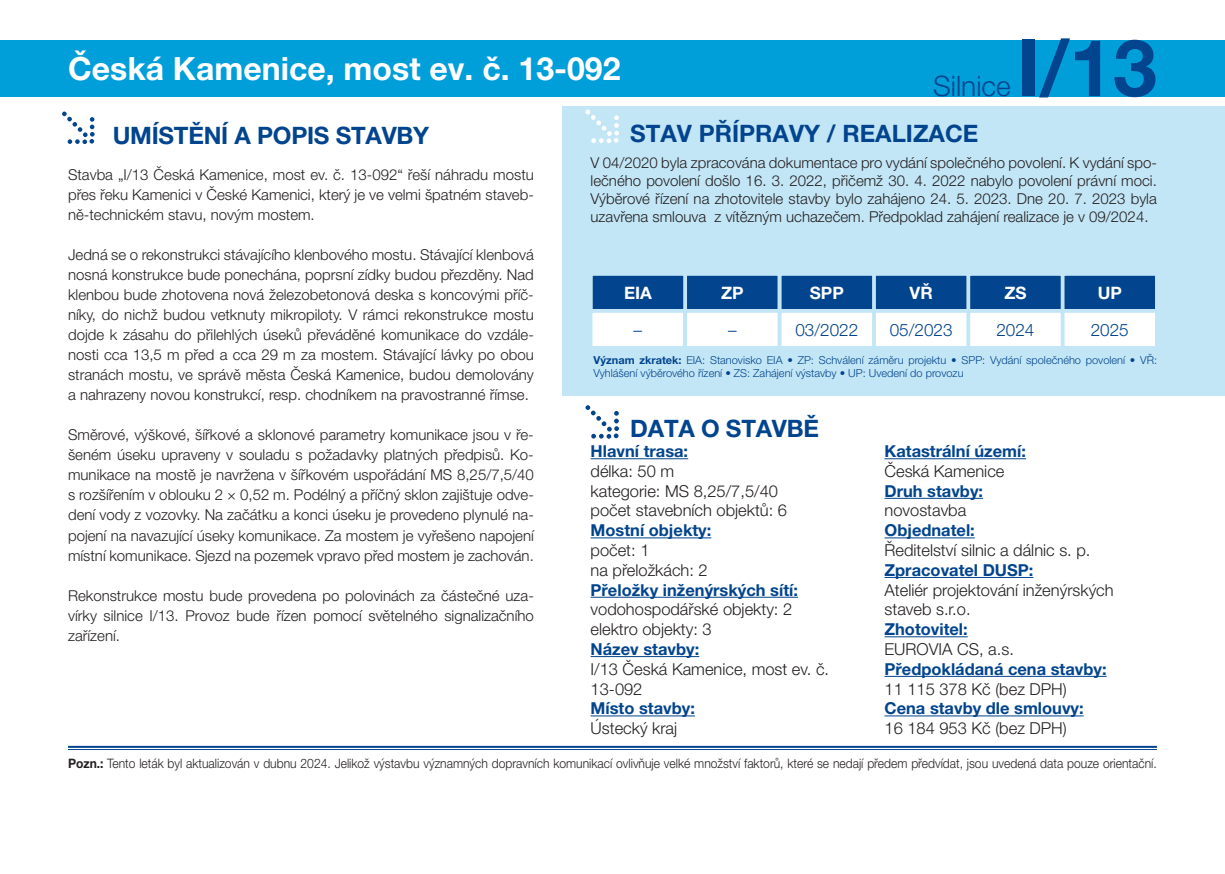
<style>
.page{position:relative;width:1225px;height:874px;background:#fff}
.page>*{position:absolute;margin:0;border:0;box-sizing:border-box;transform-origin:0 0}
.t1{font:700 78.8px "Helvetica Neue LT Pro";color:#02448d}
.t2{font:700 32px "Helvetica Neue LT Pro";color:#fff}
.t3{font:300 28.2px "Helvetica Neue LT Pro";color:#02448d}
.t4{font:700 24px "Helvetica Neue LT Pro";letter-spacing:-.01em;color:#02448d}
.t5{font:300 17.2px "Helvetica Neue LT Pro";color:#02448d}
.t6{font:700 17.2px "Helvetica Neue LT Pro";color:#fff}
.t7{font:300 16.4px/19.8px "Helvetica Neue LT Pro";color:#231f20}
.t8{font:700 16.4px "Helvetica Neue LT Pro";color:#02448d}
.t9{font:300 15px/20px "Helvetica Neue LT Pro";color:#231f20;text-align:justify}
.t10{font:300 13px "Helvetica Neue LT Pro";color:#231f20;scale:.93 1}
.t11{font:300 11px/13.2px "Helvetica Neue LT Pro";color:#02448d}
.s1{font-weight:700}
</style>
<div class="page">
<div style="left:562px;top:106px;width:663px;height:289px;background:#c3e6f6"></div>
<svg style="left:585px;top:110px;width:34px;height:33px"></svg>
<hr style="left:68px;top:745px;width:1089px;height:2px;background:#02448d">
<hr style="left:68px;top:748px;width:1089px;height:1px;background:#02448d">
<hr style="left:590px;top:458px;width:98px;height:1px;background:#02448d">
<hr style="left:590px;top:537px;width:121px;height:1px;background:#02448d">
<hr style="left:590px;top:596px;width:208px;height:1px;background:#02448d">
<hr style="left:590px;top:655px;width:109px;height:1px;background:#02448d">
<hr style="left:590px;top:715px;width:105px;height:1px;background:#02448d">
<hr style="left:884px;top:458px;width:142px;height:1px;background:#02448d">
<hr style="left:884px;top:497px;width:99px;height:1px;background:#02448d">
<hr style="left:884px;top:537px;width:90px;height:1px;background:#02448d">
<hr style="left:884px;top:576px;width:149px;height:1px;background:#02448d">
<hr style="left:884px;top:636px;width:83px;height:1px;background:#02448d">
<hr style="left:884px;top:675px;width:222px;height:1px;background:#02448d">
<hr style="left:884px;top:715px;width:199px;height:1px;background:#02448d">
<div style="left:0;top:40px;width:1225px;height:56px;background:#009fda"></div>
<svg style="left:585px;top:405px;width:34px;height:33px"></svg>
<svg style="left:62px;top:111px;width:33px;height:33px"></svg>
<div style="left:1063px;top:275px;width:93px;height:35px;background:#02448d"></div>
<div style="left:1062px;top:274px;width:95px;height:37px;border:2px solid #c3e6f6"></div>
<div style="left:875px;top:275px;width:92px;height:35px;background:#02448d"></div>
<div style="left:874px;top:274px;width:94px;height:37px;border:2px solid #c3e6f6"></div>
<div style="left:969px;top:275px;width:92px;height:35px;background:#02448d"></div>
<div style="left:968px;top:274px;width:94px;height:37px;border:2px solid #c3e6f6"></div>
<div style="left:780px;top:275px;width:93px;height:35px;background:#02448d"></div>
<div style="left:779px;top:274px;width:95px;height:37px;border:2px solid #c3e6f6"></div>
<div style="left:686px;top:275px;width:92px;height:35px;background:#02448d"></div>
<div style="left:685px;top:274px;width:94px;height:37px;border:2px solid #c3e6f6"></div>
<div style="left:592px;top:275px;width:92px;height:35px;background:#02448d"></div>
<div style="left:591px;top:274px;width:94px;height:37px;border:2px solid #c3e6f6"></div>
<div style="left:1063px;top:312px;width:93px;height:35px;background:#fff"></div>
<div style="left:1062px;top:311px;width:95px;height:37px;border:2px solid #c3e6f6"></div>
<div style="left:875px;top:312px;width:92px;height:35px;background:#fff"></div>
<div style="left:874px;top:311px;width:94px;height:37px;border:2px solid #c3e6f6"></div>
<div style="left:969px;top:312px;width:92px;height:35px;background:#fff"></div>
<div style="left:968px;top:311px;width:94px;height:37px;border:2px solid #c3e6f6"></div>
<div style="left:780px;top:312px;width:93px;height:35px;background:#fff"></div>
<div style="left:779px;top:311px;width:95px;height:37px;border:2px solid #c3e6f6"></div>
<div style="left:686px;top:312px;width:92px;height:35px;background:#fff"></div>
<div style="left:685px;top:311px;width:94px;height:37px;border:2px solid #c3e6f6"></div>
<div style="left:591px;top:312px;width:93px;height:35px;background:#fff"></div>
<div style="left:590px;top:311px;width:95px;height:37px;border:2px solid #c3e6f6"></div>
<h2 class="t2" style="left:68px;top:48px;width:554px">Česká Kamenice, most ev. č. 13-092</h2>
<h3 class="t4" style="left:113px;top:120px;width:318px">UMÍSTĚNÍ A POPIS STAVBY</h3>
<h3 class="t3" style="left:933px;top:69px;width:79px">Silnice</h3>
<h3 class="t4" style="left:630px;top:119px;width:350px">STAV PŘÍPRAVY / REALIZACE</h3>
<h1 class="t1" style="left:1016px;top:19px;width:142px">I/13</h1>
<p class="t9" style="left:590px;top:153px;width:568px;line-height:18px">V 04/2020 byla zpracována dokumentace pro vydání společného povolení. K vydání spo&shy;lečného povolení došlo 16. 3. 2022, přičemž 30. 4. 2022 nabylo povolení právní moci.<br>Výběrové řízení na zhotovitele stavby bylo zahájeno 24. 5. 2023. Dne 20. 7. 2023 byla uzavřena smlouva z vítězným uchazečem. Předpoklad zahájení realizace je v 09/2024.</p>
<p class="t9" style="left:68px;top:164px;width:467px">Stavba „I/13 Česká Kamenice, most ev. č. 13-092“ řeší náhradu mostu přes řeku Kamenici v České Kamenici, který je ve velmi špatném staveb&shy;ně-technickém stavu, novým mostem.</p>
<p class="t9" style="left:68px;top:244px;width:467px">Jedná se o rekonstrukci stávajícího klenbového mostu. Stávající klenbová nosná konstrukce bude ponechána, poprsní zídky budou přezděny. Nad klenbou bude zhotovena nová železobetonová deska s koncovými příč&shy;níky, do nichž budou vetknuty mikropiloty. V rámci rekonstrukce mostu dojde k zásahu do přilehlých úseků převáděné komunikace do vzdále&shy;nosti cca 13,5 m před a cca 29 m za mostem. Stávající lávky po obou stranách mostu, ve správě města Česká Kamenice, budou demolovány a nahrazeny novou konstrukcí, resp. chodníkem na pravostranné římse.</p>
<p class="t9" style="left:68px;top:424px;width:467px">Směrové, výškové, šířkové a sklonové parametry komunikace jsou v ře&shy;šeném úseku upraveny v souladu s požadavky platných předpisů. Ko&shy;munikace na mostě je navržena v šířkovém uspořádání MS 8,25/7,5/40 s rozšířením v oblouku 2 × 0,52 m. Podélný a příčný sklon zajištuje odve&shy;dení vody z vozovky. Na začátku a konci úseku je provedeno plynulé na&shy;pojení na navazující úseky komunikace. Za mostem je vyřešeno napojení místní komunikace. Sjezd na pozemek vpravo před mostem je zachován.</p>
<p class="t9" style="left:68px;top:584px;width:467px">Rekonstrukce mostu bude provedena po polovinách za částečné uza&shy;vírky silnice I/13. Provoz bude řízen pomocí světelného signalizačního zařízení.</p>
<p class="t6" style="left:624px;top:281px;width:29px">EIA</p>
<p class="t6" style="left:721px;top:281px;width:24px">ZP</p>
<p class="t6" style="left:810px;top:281px;width:35px">SPP</p>
<p class="t6" style="left:909px;top:281px;width:25px">VŘ</p>
<p class="t6" style="left:1004px;top:281px;width:24px">ZS</p>
<p class="t6" style="left:1097px;top:281px;width:26px">UP</p>
<p class="t5" style="left:633px;top:319px;width:10px">–</p>
<p class="t5" style="left:728px;top:319px;width:10px">–</p>
<p class="t5" style="left:795px;top:319px;width:64px">03/2022</p>
<p class="t5" style="left:889px;top:319px;width:64px">05/2023</p>
<p class="t5" style="left:996px;top:319px;width:40px">2024</p>
<p class="t5" style="left:1090px;top:319px;width:40px">2025</p>
<p class="t11" style="left:593px;top:353px;width:565px"><span class="s1">Význam zkratek:</span> EIA: Stanovisko EIA • ZP: Schválení záměru projektu • SPP: Vydání společného povolení • VŘ:<br>Vyhlášení výběrového řízení • ZS: Zahájení výstavby • UP: Uvedení do provozu</p>
<h3 class="t4" style="left:630px;top:413px;width:190px">DATA O STAVBĚ</h3>
<p class="t8" style="left:590px;top:441px;width:99px">Hlavní trasa:</p>
<p class="t7" style="left:590px;top:460px;width:198px">délka: 50 m<br>kategorie: MS 8,25/7,5/40 počet stavebních objektů: 6</p>
<p class="t8" style="left:590px;top:520px;width:122px">Mostní objekty:</p>
<p class="t7" style="left:590px;top:539px;width:119px">počet: 1<br>na přeložkách: 2</p>
<p class="t8" style="left:590px;top:579px;width:209px">Přeložky inženýrských sítí:</p>
<p class="t7" style="left:590px;top:599px;width:203px">vodohospodářské objekty: 2 elektro objekty: 3</p>
<p class="t8" style="left:590px;top:638px;width:110px">Název stavby:</p>
<p class="t7" style="left:590px;top:658px;width:240px">I/13 Česká Kamenice, most ev. č.<br>13-092</p>
<p class="t8" style="left:590px;top:698px;width:106px">Místo stavby:</p>
<p class="t7" style="left:590px;top:717px;width:88px">Ústecký kraj</p>
<p class="t8" style="left:884px;top:441px;width:143px">Katastrální území:</p>
<p class="t7" style="left:884px;top:460px;width:121px">Česká Kamenice</p>
<p class="t8" style="left:884px;top:480px;width:100px">Druh stavby:</p>
<p class="t7" style="left:884px;top:500px;width:83px">novostavba</p>
<p class="t8" style="left:884px;top:520px;width:92px">Objednatel:</p>
<p class="t7" style="left:884px;top:539px;width:207px">Ředitelství silnic a dálnic s. p.</p>
<p class="t8" style="left:884px;top:559px;width:150px">Zpracovatel DUSP:</p>
<p class="t7" style="left:884px;top:579px;width:231px">Ateliér projektování inženýrských staveb s.r.o.</p>
<p class="t8" style="left:884px;top:618px;width:85px">Zhotovitel:</p>
<p class="t7" style="left:884px;top:638px;width:131px">EUROVIA CS, a.s.</p>
<p class="t8" style="left:884px;top:658px;width:224px">Předpokládaná cena stavby:</p>
<p class="t7" style="left:884px;top:678px;width:184px">11 115 378 Kč (bez DPH)</p>
<p class="t8" style="left:884px;top:698px;width:201px">Cena stavby dle smlouvy:</p>
<p class="t7" style="left:884px;top:717px;width:184px">16 184 953 Kč (bez DPH)</p>
<p class="t10" style="left:68px;top:755px;width:1172px"><span class="s1">Pozn.:</span> Tento leták byl aktualizován v dubnu 2024. Jelikož výstavbu významných dopravních komunikací ovlivňuje velké množství faktorů, které se nedají předem předvídat, jsou uvedená data pouze orientační.</p>
</div>
